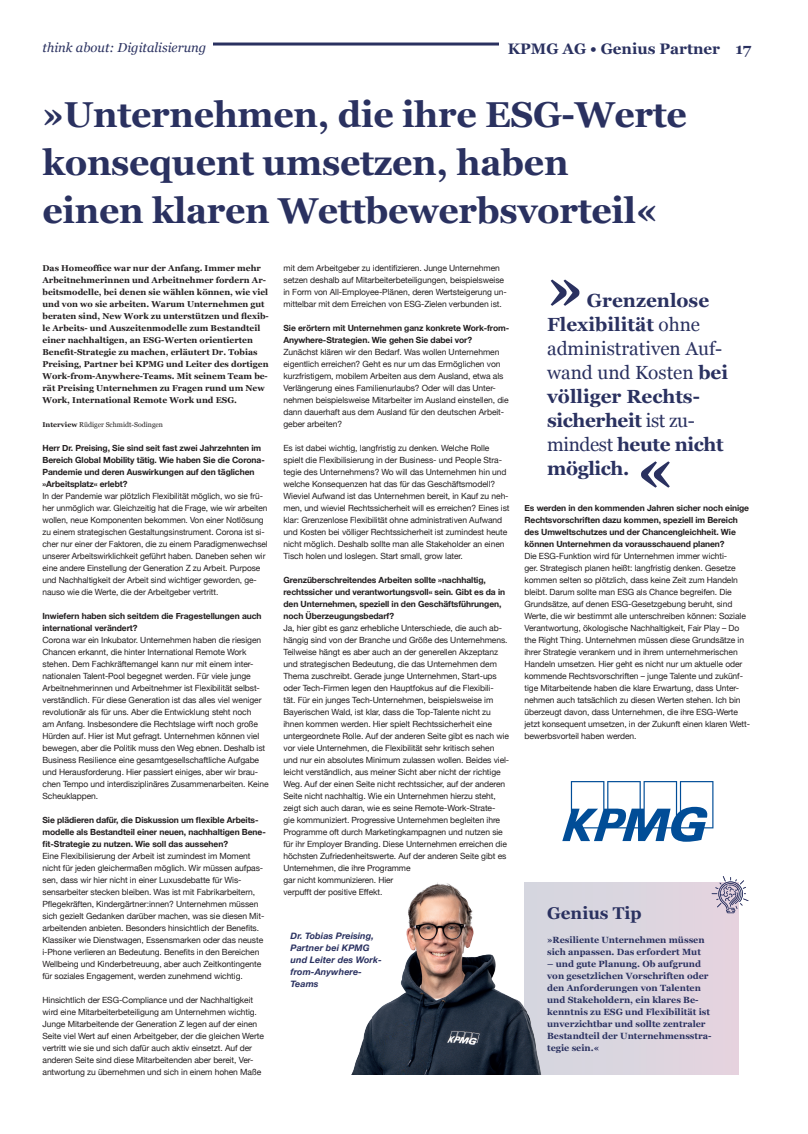
<style>
.page{position:relative;width:808px;height:1134px;background:#fff}
.page>*{position:absolute;margin:0;border:0;box-sizing:border-box;transform-origin:0 0}
.t1{font:700 60px "Georgia";color:#2a3160}
.t2{font:700 36px/48px "Georgia";letter-spacing:-.01em;color:#2a3160}
.t3{font:700 19px/24px "Georgia";color:#2a3160}
.t4{font:700 17px "Georgia";color:#2a3160}
.t5{font:700 15.2px "Georgia";color:#2a3160}
.t6{font:italic 13px "Georgia";color:#2a3160}
.t7{font:700 9px/12px "Georgia";color:#2a3160}
.t8{font:italic 700 9px/12px "Helvetica Neue";letter-spacing:.01em;color:#2a3160}
.t9{font:8.5px/12px "Helvetica Neue";letter-spacing:-.01em;color:#231f20}
.t10{font:700 8.5px/12px "Helvetica Neue";letter-spacing:-.01em;color:#231f20}
.t11{font:700 8.5px/12px "Georgia";color:#231f20}
.t12{font:7px "Georgia";color:#231f20}
.s1{font-weight:700}
.s2{font-weight:400}
</style>
<div class="page">
<hr style="left:176px;top:43px;width:383px;height:3px;background:#2a3160">
<div style="left:499px;top:43px;width:221px;height:27px;background:#fff"></div>
<div style="left:524px;top:883px;width:214px;height:192px;background:#dcd5df"></div>
<svg style="left:712px;top:876px;width:36px;height:37px"></svg>
<div style="left:43px;top:42px;width:170px;height:10px;background:#fff"></div>
<img style="left:351px;top:882px;width:209px;height:193px">
<svg style="left:562px;top:781px;width:151px;height:61px"></svg>
<h3 class="t6" style="left:43px;top:38px;width:165px">think about: Digitalisierung</h3>
<h3 class="t5" style="left:508px;top:37px;width:245px">KPMG AG • Genius Partner 17</h3>
<h2 class="t2" style="left:43px;top:88px;width:646px">»Unternehmen, die ihre ESG-Werte konsequent umsetzen, haben<br>einen klaren Wettbewerbsvorteil«</h2>
<p class="t11" style="left:43px;top:261px;width:228px">Das Homeoffice war nur der Anfang. Immer mehr Arbeitnehmerinnen und Arbeitnehmer fordern Ar&shy;beitsmodelle, bei denen sie wählen können, wie viel und von wo sie arbeiten. Warum Unternehmen gut beraten sind, New Work zu unterstützen und flexib&shy;le Arbeits- und Auszeitenmodelle zum Bestandteil einer nachhaltigen, an ESG-Werten orientierten Benefit-Strategie zu machen, erläutert Dr. Tobias Preising, Partner bei KPMG und Leiter des dortigen Work-from-Anywhere-Teams. Mit seinem Team be&shy;rät Preising Unternehmen zu Fragen rund um New Work, International Remote Work und ESG.</p>
<p class="t12" style="left:43px;top:419px;width:122px"><span class="s1">Interview</span> Rüdiger Schmidt-Sodingen</p>
<p class="t10" style="left:43px;top:442px;width:224px">Herr Dr. Preising, Sie sind seit fast zwei Jahrzehnten im Bereich Global Mobility tätig. Wie haben Sie die Corona-Pandemie und deren Auswirkungen auf den täglichen »Arbeitsplatz« erlebt?</p>
<p class="t9" style="left:43px;top:490px;width:227px">In der Pandemie war plötzlich Flexibilität möglich, wo sie frü&shy;her unmöglich war. Gleichzeitig hat die Frage, wie wir arbeiten wollen, neue Komponenten bekommen. Von einer Notlösung zu einem strategischen Gestaltungsinstrument. Corona ist si&shy;cher nur einer der Faktoren, die zu einem Paradigmenwechsel unserer Arbeitswirklichkeit geführt haben. Daneben sehen wir eine andere Einstellung der Generation Z zu Arbeit. Purpose und Nachhaltigkeit der Arbeit sind wichtiger geworden, ge&shy;nauso wie die Werte, die der Arbeitgeber vertritt.</p>
<p class="t10" style="left:43px;top:610px;width:221px">Inwiefern haben sich seitdem die Fragestellungen auch international verändert?</p>
<p class="t9" style="left:43px;top:634px;width:228px">Corona war ein Inkubator. Unternehmen haben die riesigen Chancen erkannt, die hinter International Remote Work stehen. Dem Fachkräftemangel kann nur mit einem inter&shy;nationalen Talent-Pool begegnet werden. Für viele junge Arbeitnehmerinnen und Arbeitnehmer ist Flexibilität selbst&shy;verständlich. Für diese Generation ist das alles viel weniger revolutionär als für uns. Aber die Entwicklung steht noch<br>am Anfang. Insbesondere die Rechtslage wirft noch große Hürden auf. Hier ist Mut gefragt. Unternehmen können viel bewegen, aber die Politik muss den Weg ebnen. Deshalb ist Business Resilience eine gesamtgesellschaftliche Aufgabe und Herausforderung. Hier passiert einiges, aber wir brau&shy;chen Tempo und interdisziplinäres Zusammenarbeiten. Keine Scheuklappen.</p>
<p class="t10" style="left:43px;top:814px;width:225px">Sie plädieren dafür, die Diskussion um flexible Arbeits&shy;modelle als Bestandteil einer neuen, nachhaltigen Bene&shy;fit-Strategie zu nutzen. Wie soll das aussehen?</p>
<p class="t9" style="left:43px;top:850px;width:223px">Eine Flexibilisierung der Arbeit ist zumindest im Moment nicht für jeden gleichermaßen möglich. Wir müssen aufpas&shy;sen, dass wir hier nicht in einer Luxusdebatte für Wis&shy;sensarbeiter stecken bleiben. Was ist mit Fabrikarbeitern, Pflegekräften, Kindergärtner:innen? Unternehmen müssen sich gezielt Gedanken darüber machen, was sie diesen Mit&shy;arbeitenden anbieten. Besonders hinsichtlich der Benefits.<br>Klassiker wie Dienstwagen, Essensmarken oder das neuste i-Phone verlieren an Bedeutung. Benefits in den Bereichen Wellbeing und Kinderbetreuung, aber auch Zeitkontingente für soziales Engagement, werden zunehmend wichtig.</p>
<p class="t9" style="left:43px;top:994px;width:223px">Hinsichtlich der ESG-Compliance und der Nachhaltigkeit wird eine Mitarbeiterbeteiligung am Unternehmen wichtig.<br>Junge Mitarbeitende der Generation Z legen auf der einen Seite viel Wert auf einen Arbeitgeber, der die gleichen Werte vertritt wie sie und sich dafür auch aktiv einsetzt. Auf der anderen Seite sind diese Mitarbeitenden aber bereit, Ver&shy;antwortung zu übernehmen und sich in einem hohen Maße</p>
<p class="t9" style="left:283px;top:262px;width:225px">mit dem Arbeitgeber zu identifizieren. Junge Unternehmen setzen deshalb auf Mitarbeiterbeteiligungen, beispielsweise in Form von All-Employee-Plänen, deren Wertsteigerung un&shy;mittelbar mit dem Erreichen von ESG-Zielen verbunden ist.</p>
<p class="t10" style="left:283px;top:322px;width:227px">Sie erörtern mit Unternehmen ganz konkrete Work-from-<br>Anywhere-Strategien. Wie gehen Sie dabei vor?</p>
<p class="t9" style="left:283px;top:346px;width:227px">Zunächst klären wir den Bedarf. Was wollen Unternehmen eigentlich erreichen? Geht es nur um das Ermöglichen von kurzfristigem, mobilem Arbeiten aus dem Ausland, etwa als Verlängerung eines Familienurlaubs? Oder will das Unter&shy;nehmen beispielsweise Mitarbeiter im Ausland einstellen, die dann dauerhaft aus dem Ausland für den deutschen Arbeit&shy;geber arbeiten?</p>
<p class="t9" style="left:283px;top:442px;width:228px">Es ist dabei wichtig, langfristig zu denken. Welche Rolle spielt die Flexibilisierung in der Business- und People Stra&shy;tegie des Unternehmens? Wo will das Unternehmen hin und welche Konsequenzen hat das für das Geschäftsmodell?<br>Wieviel Aufwand ist das Unternehmen bereit, in Kauf zu neh&shy;men, und wieviel Rechtssicherheit will es erreichen? Eines ist klar: Grenzenlose Flexibilität ohne administrativen Aufwand und Kosten bei völliger Rechtssicherheit ist zumindest heute nicht möglich. Deshalb sollte man alle Stakeholder an einen Tisch holen und loslegen. Start small, grow later.</p>
<p class="t10" style="left:283px;top:574px;width:223px">Grenzüberschreitendes Arbeiten sollte »nachhaltig, rechtssicher und verantwortungsvoll« sein. Gibt es da in den Unternehmen, speziell in den Geschäftsführungen, noch Überzeugungsbedarf?</p>
<p class="t9" style="left:283px;top:622px;width:227px">Ja, hier gibt es ganz erhebliche Unterschiede, die auch ab&shy;hängig sind von der Branche und Größe des Unternehmens.<br>Teilweise hängt es aber auch an der generellen Akzeptanz und strategischen Bedeutung, die das Unternehmen dem Thema zuschreibt. Gerade junge Unternehmen, Start-ups oder Tech-Firmen legen den Hauptfokus auf die Flexibili-<br>tät. Für ein junges Tech-Unternehmen, beispielsweise im Bayerischen Wald, ist klar, dass die Top-Talente nicht zu ihnen kommen werden. Hier spielt Rechtssicherheit eine untergeordnete Rolle. Auf der anderen Seite gibt es nach wie vor viele Unternehmen, die Flexibilität sehr kritisch sehen und nur ein absolutes Minimum zulassen wollen. Beides viel&shy;leicht verständlich, aus meiner Sicht aber nicht der richtige Weg. Auf der einen Seite nicht rechtssicher, auf der anderen Seite nicht nachhaltig. Wie ein Unternehmen hierzu steht, zeigt sich auch daran, wie es seine Remote-Work-Strate-<br>gie kommuniziert. Progressive Unternehmen begleiten ihre Programme oft durch Marketingkampagnen und nutzen sie für ihr Employer Branding. Diese Unternehmen erreichen die höchsten Zufriedenheitswerte. Auf der anderen Seite gibt es Unternehmen, die ihre Programme<br>gar nicht kommunizieren. Hier<br>verpufft der positive Effekt.</p>
<p class="t8" style="left:291px;top:930px;width:93px">Dr. Tobias Preising,<br>Partner bei KPMG und Leiter des Work&shy;from-Anywhere-<br>Teams</p>
<h1 class="t1" style="left:547px;top:243px;width:38px">»</h1>
<h3 class="t3" style="left:547px;top:287px;width:183px;text-indent:40px">Grenzenlose<br>Flexibilität <span class="s2">ohne administrativen Auf&shy;wand und Kosten</span> bei völliger Rechts&shy;sicherheit <span class="s2">ist zu&shy;mindest</span> heute nicht möglich.</h3>
<h1 class="t1" style="left:637px;top:424px;width:38px">«</h1>
<p class="t10" style="left:524px;top:502px;width:226px">Es werden in den kommenden Jahren sicher noch einige Rechtsvorschriften dazu kommen, speziell im Bereich des Umweltschutzes und der Chancengleichheit. Wie können Unternehmen da vorausschauend planen?</p>
<p class="t9" style="left:524px;top:550px;width:227px">Die ESG-Funktion wird für Unternehmen immer wichti-<br>ger. Strategisch planen heißt: langfristig denken. Gesetze kommen selten so plötzlich, dass keine Zeit zum Handeln bleibt. Darum sollte man ESG als Chance begreifen. Die Grundsätze, auf denen ESG-Gesetzgebung beruht, sind Werte, die wir bestimmt alle unterschreiben können: Soziale Verantwortung, ökologische Nachhaltigkeit, Fair Play – Do the Right Thing. Unternehmen müssen diese Grundsätze in ihrer Strategie verankern und in ihrem unternehmerischen Handeln umsetzen. Hier geht es nicht nur um aktuelle oder kommende Rechtsvorschriften – junge Talente und zukünf&shy;tige Mitarbeitende haben die klare Erwartung, dass Unter&shy;nehmen auch tatsächlich zu diesen Werten stehen. Ich bin überzeugt davon, dass Unternehmen, die ihre ESG-Werte jetzt konsequent umsetzen, in der Zukunft einen klaren Wett&shy;bewerbsvorteil haben werden.</p>
<h3 class="t4" style="left:547px;top:900px;width:96px">Genius Tip</h3>
<p class="t7" style="left:547px;top:933px;width:159px">»Resiliente Unternehmen müssen sich anpassen. Das erfordert Mut</p>
<p class="t7" style="left:547px;top:957px;width:166px">– und gute Planung. Ob aufgrund von gesetzlichen Vorschriften oder den Anforderungen von Talenten und Stakeholdern, ein klares Be&shy;kenntnis zu ESG und Flexibilität ist unverzichtbar und sollte zentraler<br>Bestandteil der Unternehmensstra&shy;tegie sein.«</p>
</div>
